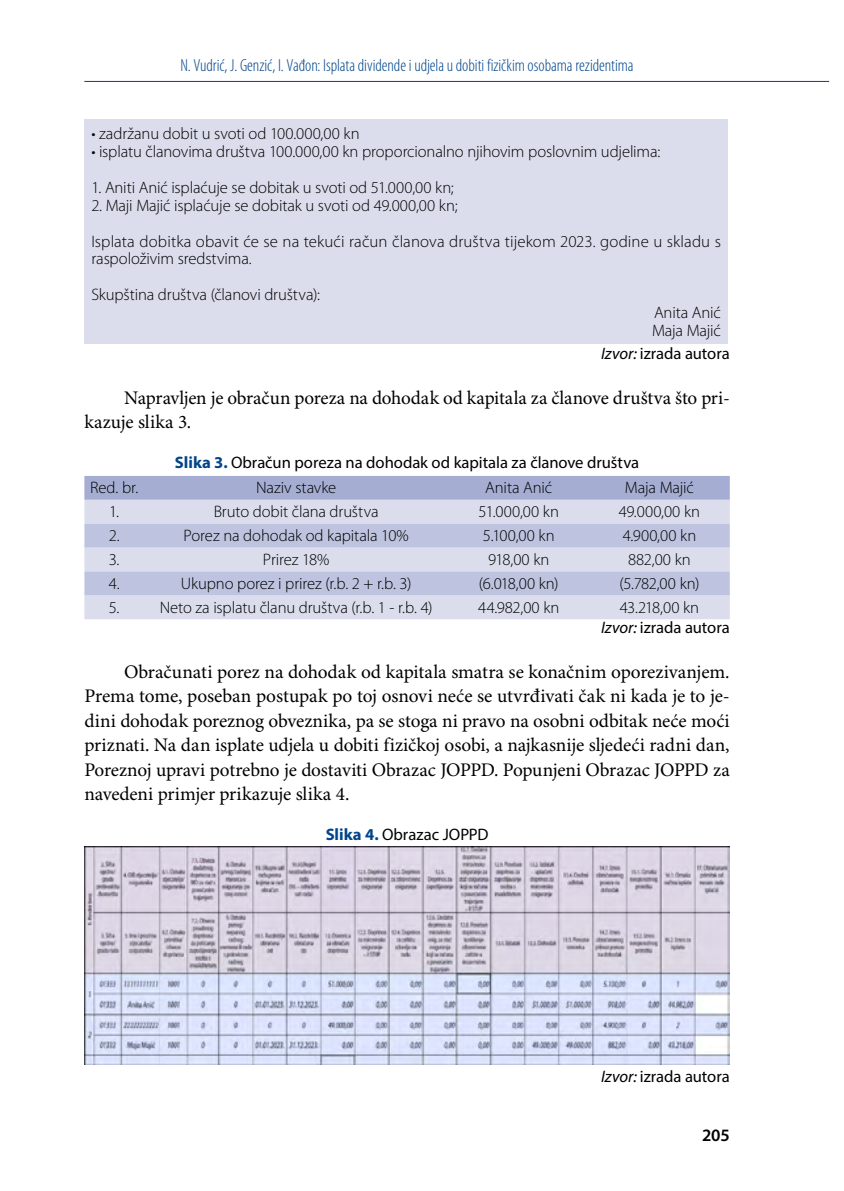
<style>
.page{position:relative;width:844px;height:1191px;background:#fff}
.page>*{position:absolute;margin:0;border:0;box-sizing:border-box;transform-origin:0 0}
.t1{font:19.25px/24.5px "Minion Diamant";letter-spacing:-.005em;color:#000}
.t2{font:300 condensed 17.5px "Myriad Pro";color:#00458b}
.t3{font:600 17.5px "Myriad Pro";color:#000}
.t4{font:300 16.62px/36.1px "Myriad Pro";letter-spacing:-.005em;color:#000}
.t5{font:16.62px/20.1px "Myriad Pro";letter-spacing:-.005em;color:#000}
.s1{font-style:italic}
.s2{font-weight:700;color:#00458b}
.s3{font-weight:300}
</style>
<div class="page">
<hr style="left:84px;top:81px;width:744px;height:1px;background:#00458b">
<div style="left:84px;top:119px;width:643px;height:224px;background:#dbddec"></div>
<div style="left:84px;top:476px;width:645px;height:24px;background:#a5aed2"></div>
<div style="left:84px;top:500px;width:645px;height:119px;background:#dbddec"></div>
<svg style="left:84px;top:524px;width:645px;height:71px;fill:#bec4df"></svg>
<img style="left:84px;top:846px;width:645px;height:218px">
<p class="t2" style="left:180px;top:56px;width:454px">N. Vudrić, J. Genzić, I. Vađon: Isplata dividende i udjela u dobiti fizičkim osobama rezidentima</p>
<p class="t4" style="left:91px;top:115px;width:269px">• zadržanu dobit u svoti od 100.000,00 kn</p>
<p class="t4" style="left:91px;top:133px;width:570px">• isplatu članovima društva 100.000,00 kn proporcionalno njihovim poslovnim udjelima:</p>
<p class="t4" style="left:91px;top:169px;width:364px">1. Aniti Anić isplaćuje se dobitak u svoti od 51.000,00 kn;</p>
<p class="t4" style="left:91px;top:187px;width:631px">2. Maji Majić isplaćuje se dobitak u svoti od 49.000,00 kn;<br>Isplata dobitka obavit će se na tekući račun članova društva tijekom 2023. godine u skladu s</p>
<p class="t4" style="left:91px;top:241px;width:230px">raspoloživim sredstvima.<br>Skupština društva (članovi društva):</p>
<p class="t4" style="left:652px;top:304px;width:70px;line-height:18px">Anita Anić<br>Maja Majić</p>
<p class="t5" style="left:601px;top:343px;width:130px"><span class="s1">Izvor:</span> izrada autora</p>
<p class="t1" style="left:84px;top:385px;width:646px;text-indent:40px">Napravljen je obračun poreza na dohodak od kapitala za članove društva što pri&shy;kazuje slika 3.</p>
<p class="t5" style="left:175px;top:452px;width:466px"><span class="s2">Slika 3.</span> Obračun poreza na dohodak od kapitala za članove društva</p>
<p class="t4" style="left:90px;top:470px;width:50px">Red. br.</p>
<p class="t4" style="left:256px;top:470px;width:82px">Naziv stavke</p>
<p class="t4" style="left:485px;top:470px;width:68px">Anita Anić</p>
<p class="t4" style="left:624px;top:470px;width:70px">Maja Majić</p>
<p class="t4" style="left:109px;top:494px;width:11px">1.</p>
<p class="t4" style="left:214px;top:494px;width:166px">Bruto dobit člana društva</p>
<p class="t4" style="left:478px;top:494px;width:82px">51.000,00 kn</p>
<p class="t4" style="left:618px;top:494px;width:83px">49.000,00 kn</p>
<p class="t4" style="left:109px;top:518px;width:12px">2.</p>
<p class="t4" style="left:183px;top:518px;width:227px">Porez na dohodak od kapitala 10%</p>
<p class="t4" style="left:483px;top:518px;width:73px">5.100,00 kn</p>
<p class="t4" style="left:622px;top:518px;width:75px">4.900,00 kn</p>
<p class="t4" style="left:109px;top:542px;width:12px">3.</p>
<p class="t4" style="left:263px;top:542px;width:68px">Prirez 18%</p>
<p class="t4" style="left:488px;top:542px;width:63px">918,00 kn</p>
<p class="t4" style="left:628px;top:542px;width:64px">882,00 kn</p>
<p class="t4" style="left:109px;top:565px;width:12px">4.</p>
<p class="t4" style="left:181px;top:565px;width:232px">Ukupno porez i prirez (r.b. 2 + r.b. 3)</p>
<p class="t4" style="left:479px;top:565px;width:81px">(6.018,00 kn)</p>
<p class="t4" style="left:619px;top:565px;width:82px">(5.782,00 kn)</p>
<p class="t4" style="left:109px;top:589px;width:12px">5.</p>
<p class="t4" style="left:160px;top:589px;width:274px">Neto za isplatu članu društva (r.b. 1 - r.b. 4)</p>
<p class="t4" style="left:478px;top:589px;width:83px">44.982,00 kn</p>
<p class="t5" style="left:601px;top:597px;width:130px;text-indent:18px"><span class="s3">43.218,00 kn<br></span><span class="s1">Izvor:</span> izrada autora</p>
<p class="t1" style="left:84px;top:659px;width:646px;text-align:justify;text-indent:40px">Obračunati porez na dohodak od kapitala smatra se konačnim oporezivanjem.<br>Prema tome, poseban postupak po toj osnovi neće se utvrđivati čak ni kada je to je&shy;dini dohodak poreznog obveznika, pa se stoga ni pravo na osobni odbitak neće moći priznati. Na dan isplate udjela u dobiti fizičkoj osobi, a najkasnije sljedeći radni dan, Poreznoj upravi potrebno je dostaviti Obrazac JOPPD. Popunjeni Obrazac JOPPD za navedeni primjer prikazuje slika 4.</p>
<p class="t5" style="left:325px;top:824px;width:164px"><span class="s2">Slika 4.</span> Obrazac JOPPD</p>
<p class="t5" style="left:601px;top:1066px;width:130px"><span class="s1">Izvor:</span> izrada autora</p>
<p class="t3" style="left:701px;top:1124px;width:29px">205</p>
</div>
